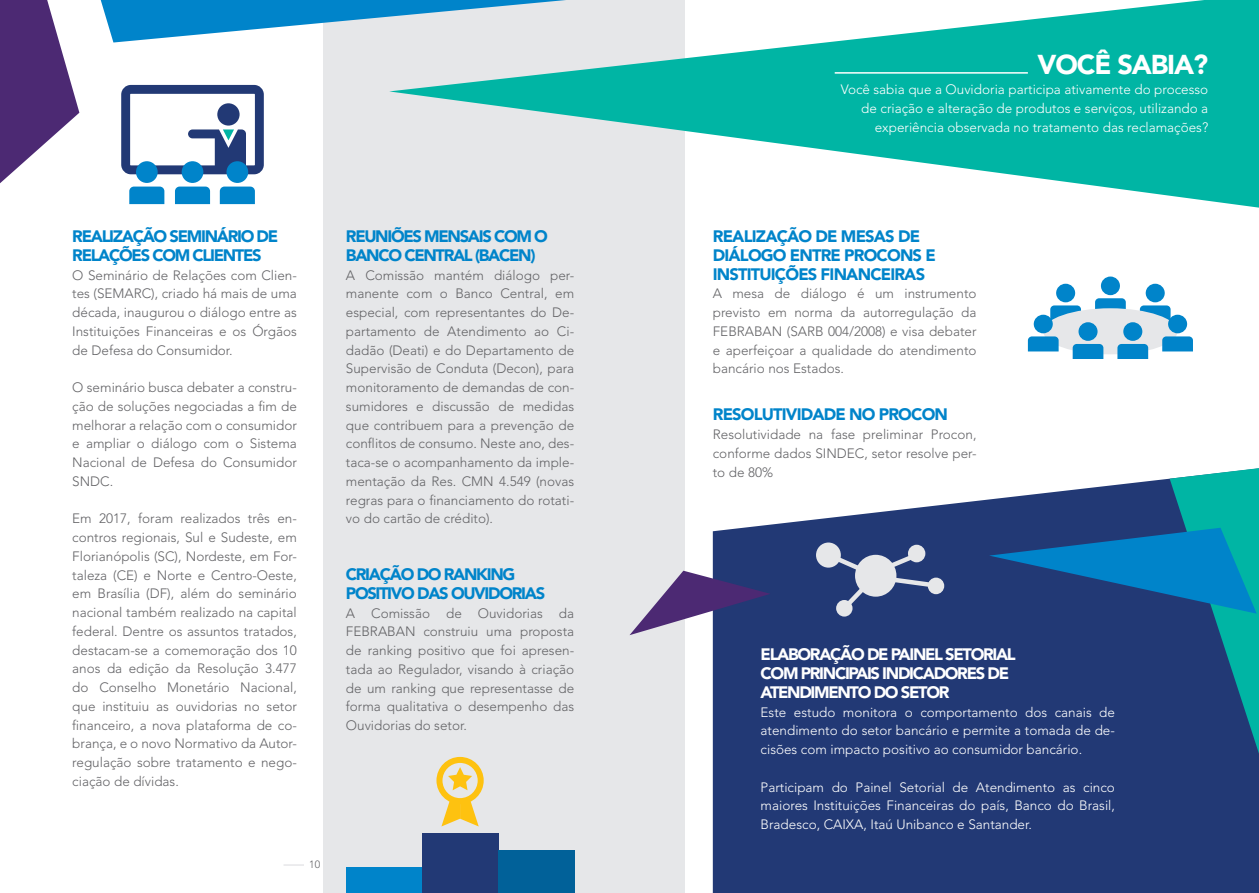
<style>
.page{position:relative;width:1259px;height:893px;background:#fff}
.page>*{position:absolute;margin:0;border:0;box-sizing:border-box;transform-origin:0 0}
.t1{font:900 27.15px "Avenir LT Std";letter-spacing:-.04em;color:#fff}
.t2{font:900 16.5px/18.8px "Avenir LT Std";letter-spacing:-.08em;color:#0084ca}
.t3{font:900 16.5px/18.8px "Avenir LT Std";letter-spacing:-.05em;color:#0084ca}
.t4{font:900 16.5px/18.8px "Avenir LT Std";letter-spacing:-.08em;color:#fff}
.t5{font:300 13.5px/18.8px "Avenir LT Std";color:#636366;text-align:justify}
.t6{font:300 13.5px/18.8px "Avenir LT Std";color:#fff;text-align:justify}
.t7{font:300 10.5px "Avenir LT Std";color:#636366}
</style>
<div class="page">
<hr style="left:283px;top:864px;width:63px;height:2px;background:#e6e7e9">
<div style="left:305px;top:857px;width:20px;height:16px;background:#fff"></div>
<div style="left:713px;top:499px;width:546px;height:394px;background:#223975"></div>
<div style="left:323px;top:0;width:362px;height:893px;background:#e6e7e9"></div>
<svg style="left:121px;top:85px;width:143px;height:89px"></svg>
<div style="left:217px;top:103px;width:23px;height:23px;background:#223975;border-radius:50%"></div>
<svg style="left:220px;top:187px;width:35px;height:17px"></svg>
<div style="left:226px;top:161px;width:22px;height:22px;background:#0084ca;border-radius:50%"></div>
<svg style="left:175px;top:187px;width:35px;height:17px"></svg>
<div style="left:182px;top:161px;width:21px;height:22px;background:#0084ca;border-radius:50%"></div>
<svg style="left:129px;top:187px;width:35px;height:17px"></svg>
<div style="left:136px;top:161px;width:22px;height:22px;background:#0084ca;border-radius:50%"></div>
<svg style="left:0;top:0;width:79px;height:183px"></svg>
<svg style="left:101px;top:0;width:288px;height:43px"></svg>
<svg style="left:389px;top:0;width:870px;height:208px;fill:#00b5a4"></svg>
<div style="left:346px;top:867px;width:76px;height:26px;background:#0084ca"></div>
<div style="left:422px;top:833px;width:76px;height:60px;background:#223975"></div>
<div style="left:498px;top:850px;width:76px;height:43px;background:#016199"></div>
<svg style="left:1139px;top:305px;width:31px;height:15px"></svg>
<div style="left:1145px;top:284px;width:19px;height:18px;background:#0084ca;border-radius:50%"></div>
<svg style="left:1095px;top:298px;width:30px;height:11px"></svg>
<div style="left:1101px;top:277px;width:19px;height:18px;background:#0084ca;border-radius:50%"></div>
<svg style="left:1050px;top:305px;width:31px;height:15px"></svg>
<div style="left:1056px;top:284px;width:19px;height:18px;background:#0084ca;border-radius:50%"></div>
<div style="left:1043px;top:308px;width:134px;height:46px;background:#e6e7e9;border-radius:50%"></div>
<svg style="left:1028px;top:336px;width:30px;height:15px"></svg>
<div style="left:1033px;top:315px;width:19px;height:18px;background:#0084ca;border-radius:50%"></div>
<svg style="left:1072px;top:344px;width:31px;height:15px"></svg>
<div style="left:1078px;top:322px;width:19px;height:19px;background:#0084ca;border-radius:50%"></div>
<svg style="left:1117px;top:344px;width:31px;height:15px"></svg>
<div style="left:1123px;top:322px;width:19px;height:19px;background:#0084ca;border-radius:50%"></div>
<svg style="left:1162px;top:336px;width:31px;height:15px"></svg>
<div style="left:1168px;top:315px;width:19px;height:18px;background:#0084ca;border-radius:50%"></div>
<div style="left:908px;top:545px;width:17px;height:17px;background:#e6e7e9;border-radius:50%"></div>
<div style="left:816px;top:542px;width:25px;height:26px;background:#e6e7e9;border-radius:50%"></div>
<svg style="left:836px;top:600px;width:16px;height:17px"></svg>
<div style="left:928px;top:578px;width:16px;height:16px;background:#e6e7e9;border-radius:50%"></div>
<svg style="left:822px;top:549px;width:119px;height:64px;background:#65749c"></svg>
<svg style="left:629px;top:571px;width:141px;height:64px"></svg>
<div style="left:436px;top:757px;width:48px;height:47px;border:6px solid #fec210;border-radius:50%"></div>
<svg style="left:441px;top:799px;width:38px;height:27px"></svg>
<svg style="left:448px;top:767px;width:24px;height:23px"></svg>
<svg style="left:989px;top:468px;width:270px;height:286px;background:#255d8e"></svg>
<hr style="left:834px;top:72px;width:194px;height:2px;background:#fff">
<p class="t2" style="left:72px;top:227px;width:207px">REALIZAÇÃO SEMINÁRIO DE<br>RELAÇÕES COM CLIENTES</p>
<p class="t5" style="left:72px;top:266px;width:226px">O Seminário de Relações com Clien&shy;tes (SEMARC), criado há mais de uma década, inaugurou o diálogo entre as Instituições Financeiras e os Órgãos de Defesa do Consumidor.</p>
<p class="t5" style="left:72px;top:378px;width:226px">O seminário busca debater a constru&shy;ção de soluções negociadas a fim de melhorar a relação com o consumidor e ampliar o diálogo com o Sistema Nacional de Defesa do Consumidor SNDC.</p>
<p class="t5" style="left:72px;top:509px;width:226px">Em 2017, foram realizados três en&shy;contros regionais, Sul e Sudeste, em Florianópolis (SC), Nordeste, em For&shy;taleza (CE) e Norte e Centro-Oeste, em Brasília (DF), além do seminário nacional também realizado na capital federal. Dentre os assuntos tratados, destacam-se a comemoração dos 10 anos da edição da Resolução 3.477 do Conselho Monetário Nacional, que instituiu as ouvidorias no setor financeiro, a nova plataforma de co&shy;brança, e o novo Normativo da Autor&shy;regulação sobre tratamento e nego&shy;ciação de dívidas.</p>
<p class="t2" style="left:346px;top:227px;width:203px">REUNIÕES MENSAIS COM O<br>BANCO CENTRAL (BACEN)</p>
<p class="t5" style="left:346px;top:266px;width:230px">A Comissão mantém diálogo per&shy;manente com o Banco Central, em especial, com representantes do De&shy;partamento de Atendimento ao Ci&shy;dadão (Deati) e do Departamento de Supervisão de Conduta (Decon), para monitoramento de demandas de con&shy;sumidores e discussão de medidas que contribuem para a prevenção de conflitos de consumo. Neste ano, des&shy;taca-se o acompanhamento da imple&shy;mentação da Res. CMN 4.549 (novas regras para o financiamento do rotati&shy;vo do cartão de crédito).</p>
<p class="t2" style="left:346px;top:565px;width:201px">CRIAÇÃO DO RANKING<br>POSITIVO DAS OUVIDORIAS</p>
<p class="t5" style="left:346px;top:604px;width:230px">A Comissão de Ouvidorias da FEBRABAN construiu uma proposta de ranking positivo que foi apresen&shy;tada ao Regulador, visando à criação de um ranking que representasse de forma qualitativa o desempenho das Ouvidorias do setor.</p>
<p class="t7" style="left:309px;top:859px;width:12px">10</p>
<h1 class="t1" style="left:1037px;top:48px;width:172px">VOCÊ SABIA?</h1>
<p class="t6" style="left:840px;top:80px;width:369px;text-align:right">Você sabia que a Ouvidoria participa ativamente do processo de criação e alteração de produtos e serviços, utilizando a experiência observada no tratamento das reclamações?</p>
<p class="t3" style="left:713px;top:227px;width:224px">REALIZAÇÃO DE MESAS DE<br>DIÁLOGO ENTRE PROCONS E<br>INSTITUIÇÕES FINANCEIRAS</p>
<p class="t5" style="left:713px;top:284px;width:265px">A mesa de diálogo é um instrumento previsto em norma da autorregulação da FEBRABAN (SARB 004/2008) e visa debater e aperfeiçoar a qualidade do atendimento bancário nos Estados.</p>
<p class="t3" style="left:713px;top:405px;width:237px">RESOLUTIVIDADE NO PROCON</p>
<p class="t5" style="left:713px;top:425px;width:265px">Resolutividade na fase preliminar Procon, conforme dados SINDEC, setor resolve per&shy;to de 80%</p>
<p class="t4" style="left:760px;top:645px;width:257px">ELABORAÇÃO DE PAINEL SETORIAL<br>COM PRINCIPAIS INDICADORES DE<br>ATENDIMENTO DO SETOR</p>
<p class="t6" style="left:760px;top:703px;width:356px">Este estudo monitora o comportamento dos canais de atendimento do setor bancário e permite a tomada de de&shy;cisões com impacto positivo ao consumidor bancário.</p>
<p class="t6" style="left:760px;top:778px;width:356px">Participam do Painel Setorial de Atendimento as cinco maiores Instituições Financeiras do país, Banco do Brasil, Bradesco, CAIXA, Itaú Unibanco e Santander.</p>
</div>
